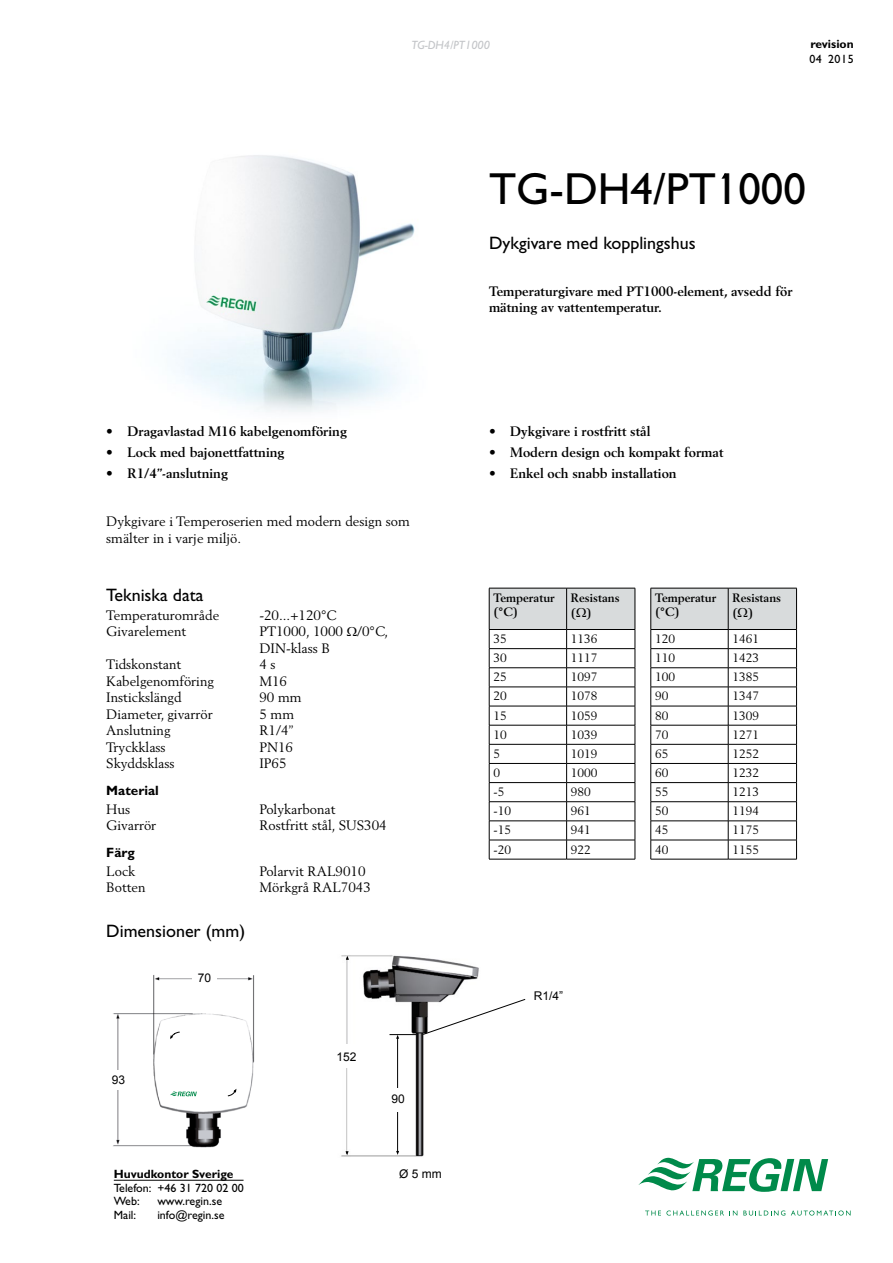
<style>
.page{position:relative;width:893px;height:1263px;background:#fff}
.page>*{position:absolute;margin:0;border:0;box-sizing:border-box;transform-origin:0 0}
.H_gill{font:45px "Gill Sans";color:#000}
.H_gill_mid{font:18px "Gill Sans";color:#000}
.body_2_tab{font:18px "Gill Sans";color:#000}
.Table_Body{font:18px "Gill Sans";color:#000}
.body_2_tab-2{font:13.5px/16.5px "Berling";color:#000}
.H_berling_small_bold{font:700 13.5px/15.8px "Berling";color:#000}
.body{font:13.5px/16.5px "Berling";color:#000}
.H_gill_bold_small{font:700 13.5px "Gill Sans";color:#000}
.body-2{font:12px "Berling";color:#000}
.t1{font:12px "Gill Sans";color:#000}
.berling_bold_small{font:700 12px/14.4px "Berling";color:#000}
.t2{font:700 12px "Gill Sans";color:#000}
.body_2_tab-3{font:12px "Arial";color:#000}
.t3{font:italic 12px "Gill Sans";color:#c3c5c8}
.t4{font:6.75px "Gill Sans";color:#000}
</style>
<div class="page">
<svg style="left:638px;top:1158px;width:190px;height:34px"></svg>
<svg style="left:645px;top:1210px;width:79px;height:5px"></svg>
<svg style="left:732px;top:1210px;width:5px;height:5px"></svg>
<svg style="left:743px;top:1210px;width:42px;height:5px"></svg>
<svg style="left:791px;top:1210px;width:60px;height:5px"></svg>
<img style="left:341px;top:955px;width:138px;height:202px">
<img style="left:113px;top:975px;width:142px;height:173px">
<div style="left:104px;top:1070px;width:27px;height:20px;background:#fff"></div>
<div style="left:192px;top:968px;width:25px;height:20px;background:#fff"></div>
<svg style="left:170px;top:1091px;width:27px;height:5px"></svg>
<svg style="left:170px;top:1031px;width:11px;height:9px"></svg>
<svg style="left:227px;top:1088px;width:10px;height:9px"></svg>
<svg style="left:423px;top:999px;width:103px;height:36px"></svg>
<hr style="left:397px;top:1037px;width:1px;height:115px;background:#000">
<svg style="left:346px;top:1151px;width:3px;height:4px"></svg>
<svg style="left:389px;top:1034px;width:27px;height:5px"></svg>
<svg style="left:346px;top:956px;width:3px;height:4px"></svg>
<svg style="left:721px;top:173px;width:8px;height:6px"></svg>
<hr style="left:489px;top:859px;width:78px;height:1px;background:#000">
<hr style="left:567px;top:859px;width:68px;height:1px;background:#000">
<hr style="left:651px;top:859px;width:77px;height:1px;background:#000">
<hr style="left:728px;top:859px;width:69px;height:1px;background:#000">
<hr style="left:114px;top:1180px;width:130px;height:1px;background:#000">
<div style="left:333px;top:1044px;width:29px;height:24px;background:#fff"></div>
<div style="left:383px;top:1088px;width:29px;height:24px;background:#fff"></div>
<img style="left:174px;top:155px;width:241px;height:257px">
<svg style="left:489px;top:588px;width:147px;height:271px"></svg>
<svg style="left:650px;top:588px;width:147px;height:271px"></svg>
<p class="t3" style="left:411px;top:39px;width:80px">TG-DH4/PT1000</p>
<p class="t2" style="left:810px;top:37px;width:45px">revision</p>
<p class="t1" style="left:809px;top:52px;width:46px">04 2015</p>
<p class="H_gill" style="left:489px;top:163px;width:318px">TG-DH4/PT1000</p>
<p class="H_gill_mid" style="left:489px;top:233px;width:208px">Dykgivare med kopplingshus</p>
<p class="H_berling_small_bold" style="left:106px;top:424px;width:242px">• Dragavlastad M16 kabelgenomföring</p>
<p class="H_berling_small_bold" style="left:106px;top:445px;width:180px">• Lock med bajonettfattning</p>
<p class="H_berling_small_bold" style="left:106px;top:465px;width:123px">• R1/4”-anslutning</p>
<p class="body" style="left:106px;top:513px;width:305px">Dykgivare i Temperoserien med modern design som smälter in i varje miljö.</p>
<p class="Table_Body" style="left:106px;top:585px;width:99px">Tekniska data</p>
<p class="body_2_tab-2" style="left:106px;top:607px;width:114px">Temperaturområde</p>
<p class="body_2_tab-2" style="left:259px;top:607px;width:79px">-20...+120°C</p>
<p class="body_2_tab-2" style="left:106px;top:623px;width:81px">Givarelement</p>
<p class="body_2_tab-2" style="left:259px;top:623px;width:130px">PT1000, 1000 /0°C,<br>DIN-klass B</p>
<p class="body_2_tab-2" style="left:106px;top:656px;width:77px">Tidskonstant</p>
<p class="body_2_tab-2" style="left:259px;top:656px;width:18px">4 s</p>
<p class="body_2_tab-2" style="left:106px;top:673px;width:109px">Kabelgenomföring</p>
<p class="body_2_tab-2" style="left:259px;top:673px;width:29px">M16</p>
<p class="body_2_tab-2" style="left:106px;top:689px;width:77px">Instickslängd</p>
<p class="body_2_tab-2" style="left:259px;top:689px;width:44px">90 mm</p>
<p class="body_2_tab-2" style="left:106px;top:706px;width:108px">Diameter, givarrör</p>
<p class="body_2_tab-2" style="left:259px;top:706px;width:36px">5 mm</p>
<p class="body_2_tab-2" style="left:106px;top:722px;width:66px">Anslutning</p>
<p class="body_2_tab-2" style="left:259px;top:722px;width:36px">R1/4”</p>
<p class="body_2_tab-2" style="left:106px;top:739px;width:61px">Tryckklass</p>
<p class="body_2_tab-2" style="left:259px;top:739px;width:35px">PN16</p>
<p class="body_2_tab-2" style="left:106px;top:755px;width:70px">Skyddsklass</p>
<p class="body_2_tab-2" style="left:259px;top:755px;width:29px">IP65</p>
<p class="H_gill_bold_small" style="left:106px;top:782px;width:54px">Material</p>
<p class="body_2_tab-2" style="left:106px;top:800px;width:25px">Hus</p>
<p class="body_2_tab-2" style="left:259px;top:800px;width:78px">Polykarbonat</p>
<p class="body_2_tab-2" style="left:106px;top:817px;width:51px">Givarrör</p>
<p class="body_2_tab-2" style="left:259px;top:817px;width:129px">Rostfritt stål, SUS304</p>
<p class="H_gill_bold_small" style="left:106px;top:844px;width:30px">Färg</p>
<p class="body_2_tab-2" style="left:106px;top:862px;width:31px">Lock</p>
<p class="body_2_tab-2" style="left:259px;top:862px;width:108px">Polarvit RAL9010</p>
<p class="body_2_tab-2" style="left:106px;top:879px;width:41px">Botten</p>
<p class="body_2_tab-2" style="left:259px;top:879px;width:113px">Mörkgrå RAL7043</p>
<p class="body_2_tab" style="left:106px;top:921px;width:140px">Dimensioner (mm)</p>
<p class="body_2_tab-3" style="left:112px;top:1072px;width:15px">93</p>
<p class="body_2_tab-3" style="left:198px;top:970px;width:15px">70</p>
<p class="t2" style="left:114px;top:1167px;width:121px">Huvudkontor Sverige</p>
<p class="t1" style="left:114px;top:1181px;width:131px">Telefon: +46 31 720 02 00</p>
<p class="t1" style="left:114px;top:1194px;width:27px">Web:</p>
<p class="t1" style="left:157px;top:1194px;width:66px">www.regin.se</p>
<p class="t1" style="left:114px;top:1208px;width:24px">Mail:</p>
<p class="t1" style="left:157px;top:1208px;width:69px">info@regin.se</p>
<p class="body_2_tab-3" style="left:337px;top:1048px;width:22px">152</p>
<p class="t4" style="left:342px;top:1053px;width:12px">152</p>
<p class="body_2_tab-3" style="left:391px;top:1091px;width:15px">90</p>
<p class="body_2_tab-3" style="left:399px;top:1165px;width:44px">Ø 5 mm</p>
<p class="H_berling_small_bold" style="left:489px;top:283px;width:305px">Temperaturgivare med PT1000-element, avsedd för mätning av vattentemperatur.</p>
<p class="H_berling_small_bold" style="left:489px;top:424px;width:163px">• Dykgivare i rostfritt stål</p>
<p class="H_berling_small_bold" style="left:489px;top:445px;width:236px">• Modern design och kompakt format</p>
<p class="H_berling_small_bold" style="left:489px;top:465px;width:189px">• Enkel och snabb installation</p>
<p class="berling_bold_small" style="left:493px;top:590px;width:63px">Temperatur (°C)</p>
<p class="berling_bold_small" style="left:571px;top:589px;width:50px;line-height:15.8px">Resistans ( )</p>
<p class="body-2" style="left:493px;top:631px;width:15px">35</p>
<p class="body-2" style="left:571px;top:631px;width:28px">1136</p>
<p class="body-2" style="left:493px;top:651px;width:15px">30</p>
<p class="body-2" style="left:571px;top:651px;width:28px">1117</p>
<p class="body-2" style="left:493px;top:670px;width:15px">25</p>
<p class="body-2" style="left:571px;top:670px;width:28px">1097</p>
<p class="body-2" style="left:493px;top:689px;width:15px">20</p>
<p class="body-2" style="left:571px;top:689px;width:28px">1078</p>
<p class="body-2" style="left:493px;top:708px;width:15px">15</p>
<p class="body-2" style="left:571px;top:708px;width:28px">1059</p>
<p class="body-2" style="left:493px;top:727px;width:15px">10</p>
<p class="body-2" style="left:571px;top:727px;width:28px">1039</p>
<p class="body-2" style="left:493px;top:746px;width:8px">5</p>
<p class="body-2" style="left:571px;top:746px;width:28px">1019</p>
<p class="body-2" style="left:493px;top:765px;width:8px">0</p>
<p class="body-2" style="left:571px;top:765px;width:28px">1000</p>
<p class="body-2" style="left:493px;top:785px;width:12px">-5</p>
<p class="body-2" style="left:571px;top:785px;width:22px">980</p>
<p class="body-2" style="left:493px;top:804px;width:19px">-10</p>
<p class="body-2" style="left:571px;top:804px;width:22px">961</p>
<p class="body-2" style="left:493px;top:823px;width:19px">-15</p>
<p class="body-2" style="left:571px;top:823px;width:22px">941</p>
<p class="body-2" style="left:493px;top:842px;width:19px">-20</p>
<p class="body-2" style="left:571px;top:842px;width:22px">922</p>
<p class="berling_bold_small" style="left:655px;top:590px;width:63px">Temperatur (°C)</p>
<p class="berling_bold_small" style="left:732px;top:589px;width:50px;line-height:15.8px">Resistans ( )</p>
<p class="body-2" style="left:655px;top:631px;width:22px">120</p>
<p class="body-2" style="left:732px;top:631px;width:28px">1461</p>
<p class="body-2" style="left:655px;top:651px;width:22px">110</p>
<p class="body-2" style="left:732px;top:651px;width:28px">1423</p>
<p class="body-2" style="left:655px;top:670px;width:22px">100</p>
<p class="body-2" style="left:732px;top:670px;width:28px">1385</p>
<p class="body-2" style="left:655px;top:689px;width:15px">90</p>
<p class="body-2" style="left:732px;top:689px;width:28px">1347</p>
<p class="body-2" style="left:655px;top:708px;width:15px">80</p>
<p class="body-2" style="left:732px;top:708px;width:28px">1309</p>
<p class="body-2" style="left:655px;top:727px;width:15px">70</p>
<p class="body-2" style="left:732px;top:727px;width:28px">1271</p>
<p class="body-2" style="left:655px;top:746px;width:15px">65</p>
<p class="body-2" style="left:732px;top:746px;width:28px">1252</p>
<p class="body-2" style="left:655px;top:765px;width:15px">60</p>
<p class="body-2" style="left:732px;top:765px;width:28px">1232</p>
<p class="body-2" style="left:655px;top:785px;width:15px">55</p>
<p class="body-2" style="left:732px;top:785px;width:28px">1213</p>
<p class="body-2" style="left:655px;top:804px;width:15px">50</p>
<p class="body-2" style="left:732px;top:804px;width:28px">1194</p>
<p class="body-2" style="left:655px;top:823px;width:15px">45</p>
<p class="body-2" style="left:732px;top:823px;width:28px">1175</p>
<p class="body-2" style="left:655px;top:842px;width:15px">40</p>
<p class="body-2" style="left:732px;top:842px;width:28px">1155</p>
<p class="body_2_tab-3" style="left:534px;top:987px;width:31px">R1/4”</p>
</div>
